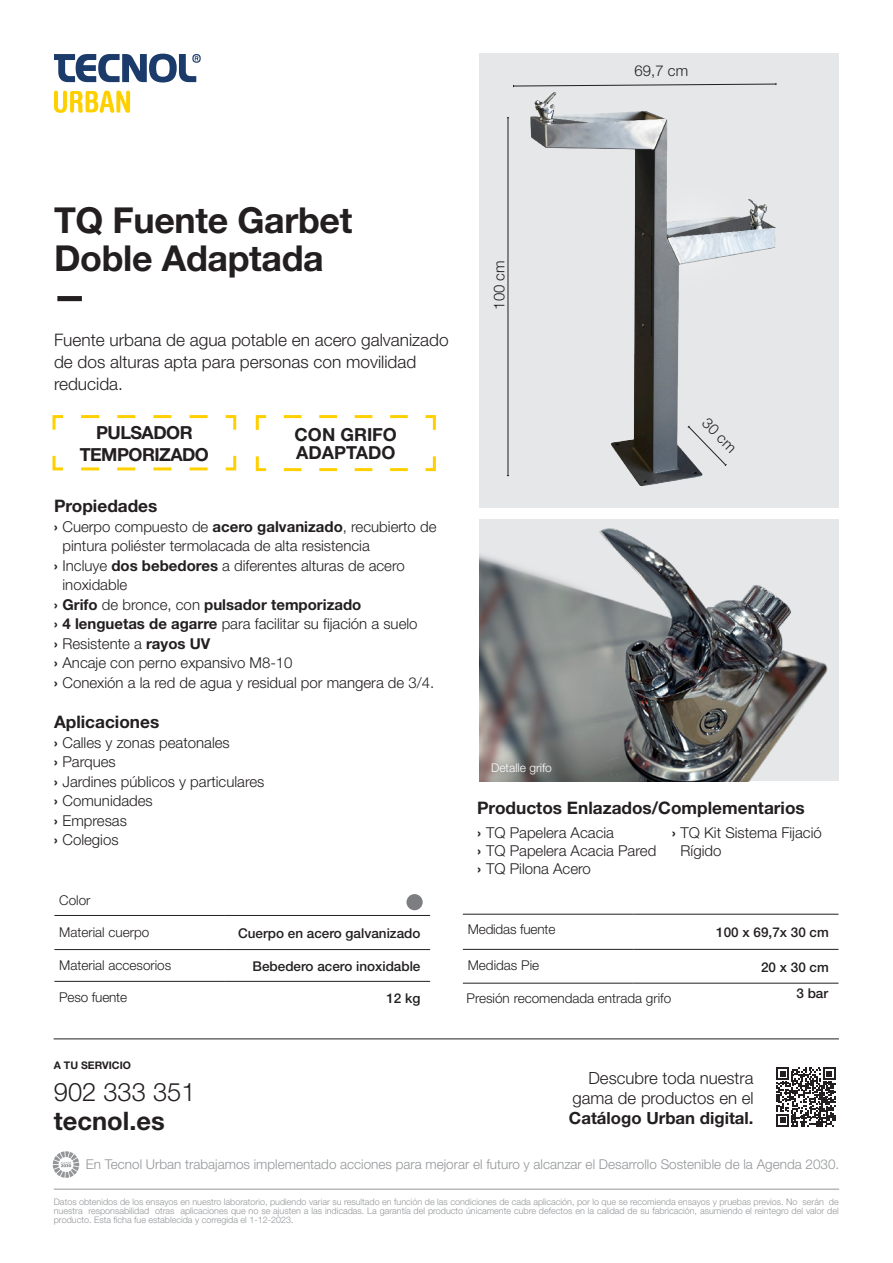
<style>
.page{position:relative;width:893px;height:1263px;background:#fff}
.page>*{position:absolute;margin:0;border:0;box-sizing:border-box;transform-origin:0 0}
.t1{font:700 35.85px/37.5px "Helvetica Neue";letter-spacing:-.01em;color:#231f20}
.t2{font:300 25.5px "Helvetica Neue";color:#231f20}
.t3{font:700 25.5px "Helvetica Neue";color:#231f20}
.t4{font:700 18px/21.6px "Helvetica Neue";letter-spacing:-.03em;color:#231f20;text-align:center}
.t5{font:700 18px/18px "Helvetica Neue";color:#231f20}
.t6{font:300 17.25px/22.2px "Helvetica Neue";color:#231f20}
.t7{font:700 17.25px "Helvetica Neue";color:#231f20}
.t8{font:300 16.8px/20.1px "Helvetica Neue";color:#231f20;text-align:right}
.t9{font:700 16.8px "Helvetica Neue";color:#231f20}
.t10{font:300 15px/19.5px "Helvetica Neue";color:#231f20}
.t11{font:700 15px "Helvetica Neue";color:#231f20}
.t12{font:300 13.5px "Helvetica Neue";color:#939598}
.t13{font:300 13.5px "Helvetica Neue";color:#231f20}
.t14{font:500 13.5px "Helvetica Neue";color:#231f20}
.t15{font:300 12px "Helvetica Neue";color:#fff}
.t16{font:700 10.5px "Helvetica Neue LT Pro";color:#231f20}
.t17{font:300 9px/9px "Helvetica Neue";color:#939598;text-align:justify}
.s1{font-weight:700}
.s2{font-weight:300}
</style>
<div class="page">
<div style="left:57px;top:296px;width:25px;height:5px;background:#231f20"></div>
<div style="left:479px;top:54px;width:360px;height:454px;background:#e6e7e9"></div>
<img style="left:508px;top:87px;width:268px;height:399px">
<svg style="left:255px;top:415px;width:181px;height:57px"></svg>
<svg style="left:52px;top:415px;width:185px;height:56px"></svg>
<svg style="left:776px;top:1067px;width:59px;height:59px"></svg>
<svg style="left:53px;top:1151px;width:26px;height:27px"></svg>
<hr style="left:54px;top:1189px;width:785px;height:1px;background:#939598">
<hr style="left:54px;top:1039px;width:785px;height:1px;background:#231f20">
<hr style="left:508px;top:118px;width:1px;height:358px;background:#231f20">
<svg style="left:54px;top:54px;width:147px;height:28px"></svg>
<svg style="left:54px;top:91px;width:76px;height:22px"></svg>
<hr style="left:54px;top:915px;width:171px;height:1px;background:#231f20">
<hr style="left:225px;top:915px;width:205px;height:1px;background:#231f20">
<hr style="left:54px;top:949px;width:171px;height:1px;background:#231f20">
<hr style="left:225px;top:949px;width:205px;height:1px;background:#231f20">
<hr style="left:54px;top:981px;width:171px;height:1px;background:#231f20">
<hr style="left:225px;top:981px;width:205px;height:1px;background:#231f20">
<hr style="left:463px;top:983px;width:170px;height:1px;background:#231f20">
<hr style="left:463px;top:949px;width:170px;height:1px;background:#231f20">
<hr style="left:633px;top:949px;width:205px;height:1px;background:#231f20">
<hr style="left:463px;top:914px;width:170px;height:1px;background:#231f20">
<hr style="left:633px;top:914px;width:205px;height:1px;background:#231f20">
<hr style="left:633px;top:983px;width:205px;height:1px;background:#231f20">
<img style="left:479px;top:520px;width:357px;height:261px">
<svg style="left:513px;top:83px;width:264px;height:4px"></svg>
<svg style="left:687px;top:425px;width:40px;height:41px"></svg>
<div style="left:406px;top:894px;width:17px;height:16px;background:#7c7e81;border-radius:50%"></div>
<p class="t10" style="left:634px;top:61px;width:55px;rotate:-1deg">69,7 cm</p>
<h1 class="t1" style="left:54px;top:201px;width:300px">TQ Fuente Garbet<br>Doble Adaptada</h1>
<p class="t6" style="left:54px;top:328px;width:396px">Fuente urbana de agua potable en acero galvanizado de dos alturas apta para personas con movilidad reducida.</p>
<p class="t4" style="left:80px;top:421px;width:131px">PULSADOR<br>TEMPORIZADO</p>
<p class="t5" style="left:295px;top:425px;width:104px">CON GRIFO<br>ADAPTADO</p>
<p class="t7" style="left:54px;top:496px;width:105px">Propiedades</p>
<p class="t10" style="left:54px;top:516px;width:384px"><span class="s1">›</span> Cuerpo compuesto de <span class="s1">acero galvanizado</span>, recubierto de</p>
<p class="t10" style="left:63px;top:536px;width:309px">pintura poliéster termolacada de alta resistencia</p>
<p class="t10" style="left:54px;top:555px;width:352px"><span class="s1">›</span> Incluye <span class="s1">dos bebedores</span> a diferentes alturas de acero</p>
<p class="t10" style="left:63px;top:575px;width:66px">inoxidable</p>
<p class="t11" style="left:54px;top:595px;width:309px">› Grifo <span class="s2">de bronce, con</span> pulsador temporizado</p>
<p class="t10" style="left:54px;top:614px;width:365px"><span class="s1">› 4 lenguetas de agarre</span> para facilitar su fijación a suelo</p>
<p class="t10" style="left:54px;top:633px;width:158px"><span class="s1">›</span> Resistente a <span class="s1">rayos UV</span></p>
<p class="t10" style="left:54px;top:653px;width:240px"><span class="s1">›</span> Ancaje con perno expansivo M8-10</p>
<p class="t10" style="left:54px;top:672px;width:382px"><span class="s1">›</span> Conexión a la red de agua y residual por mangera de 3/4.</p>
<p class="t7" style="left:54px;top:711px;width:107px">Aplicaciones</p>
<p class="t10" style="left:54px;top:732px;width:212px"><span class="s1">›</span> Calles y zonas peatonales<br><span class="s1">›</span> Parques<br><span class="s1">›</span> Jardines públicos y particulares <span class="s1">›</span> Comunidades<br><span class="s1">›</span> Empresas<br><span class="s1">›</span> Colegios</p>
<p class="t13" style="left:59px;top:892px;width:33px">Color</p>
<p class="t13" style="left:59px;top:924px;width:92px">Material cuerpo</p>
<p class="t14" style="left:238px;top:925px;width:184px">Cuerpo en acero galvanizado</p>
<p class="t13" style="left:59px;top:957px;width:114px">Material accesorios</p>
<p class="t14" style="left:253px;top:958px;width:169px">Bebedero acero inoxidable</p>
<p class="t13" style="left:59px;top:988px;width:69px">Peso fuente</p>
<p class="t14" style="left:386px;top:990px;width:36px">12 kg</p>
<p class="t10" style="left:489px;top:310px;width:51px;rotate:-90deg">100 cm</p>
<p class="t10" style="left:712px;top:414px;width:43px;rotate:45deg">30 cm</p>
<p class="t15" style="left:491px;top:760px;width:62px">Detalle grifo</p>
<p class="t7" style="left:477px;top:797px;width:329px">Productos Enlazados/Complementarios</p>
<p class="t10" style="left:478px;top:824px;width:180px;line-height:18px"><span class="s1">›</span> TQ Papelera Acacia<br><span class="s1">›</span> TQ Papelera Acacia Pared <span class="s1">›</span> TQ Pilona Acero</p>
<p class="t10" style="left:681px;top:824px;width:143px;line-height:18px;text-indent:-9px"><span class="s1">›</span> TQ Kit Sistema Fijació<br>Rígido</p>
<p class="t13" style="left:468px;top:921px;width:89px">Medidas fuente</p>
<p class="t14" style="left:716px;top:924px;width:114px">100 x 69,7x 30 cm</p>
<p class="t13" style="left:468px;top:956px;width:73px">Medidas Pie</p>
<p class="t14" style="left:761px;top:959px;width:69px">20 x 30 cm</p>
<p class="t13" style="left:467px;top:990px;width:206px">Presión recomendada entrada grifo</p>
<p class="t14" style="left:796px;top:985px;width:33px">3 bar</p>
<p class="t16" style="left:54px;top:1058px;width:79px">A TU SERVICIO</p>
<h2 class="t2" style="left:54px;top:1076px;width:143px">902 333 351</h2>
<h2 class="t3" style="left:54px;top:1105px;width:112px">tecnol.es</h2>
<p class="t8" style="left:573px;top:1067px;width:182px">Descubre toda nuestra gama de productos en el</p>
<p class="t9" style="left:569px;top:1107px;width:186px">Catálogo Urban digital.</p>
<p class="t12" style="left:86px;top:1155px;width:755px">En Tecnol Urban trabajamos implementado acciones para mejorar el futuro y alcanzar el Desarrollo Sostenible de la Agenda 2030.</p>
<p class="t17" style="left:54px;top:1197px;width:786px">Datos obtenidos de los ensayos en nuestro laboratorio, pudiendo variar su resultado en función de las condiciones de cada aplicación, por lo que se recomienda ensayos y pruebas previos. No serán de nuestra responsabilidad otras aplicaciones que no se ajusten a las indicadas. La garantía del producto únicamente cubre defectos en la calidad de su fabricación, asumiendo el reintegro del valor del producto. Esta ficha fue establecida y corregida el 1-12-2023.</p>
</div>
